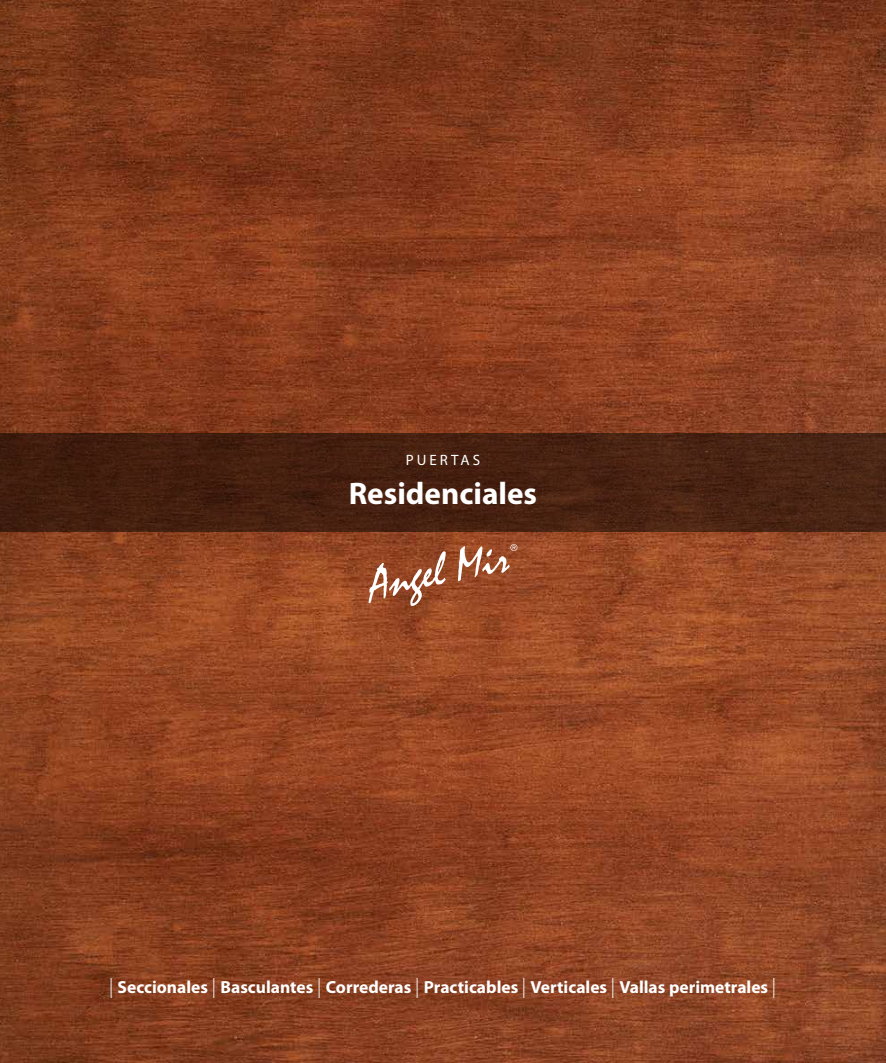
<style>
.page{position:relative;width:886px;height:1063px;background:#fff}
.page>*{position:absolute;margin:0;border:0;box-sizing:border-box;transform-origin:0 0}
.t1{font:700 31.25px "Myriad Pro";color:#fff}
.t2{font:700 17.5px "Myriad Pro";color:#fff}
.t3{font:15px "Myriad Pro";letter-spacing:.2em;color:#fff}
.s1{font-weight:300;font-size:20px}
</style>
<div class="page">
<img style="left:0;top:0;width:886px;height:1063px">
<svg style="left:368px;top:551px;width:78px;height:55px"></svg>
<svg style="left:458px;top:544px;width:59px;height:37px"></svg>
<div style="left:0;top:433px;width:886px;height:98px;background:#462011"></div>
<p class="t3" style="left:406px;top:451px;width:76px">PUERTAS</p>
<h1 class="t1" style="left:349px;top:476px;width:190px">Residenciales</h1>
<p class="t2" style="left:109px;top:977px;width:668px"><span class="s1">|</span> Seccionales <span class="s1">|</span> Basculantes <span class="s1">|</span> Correderas <span class="s1">|</span> Practicables <span class="s1">|</span> Verticales <span class="s1">|</span> Vallas perimetrales <span class="s1">|</span></p>
</div>
